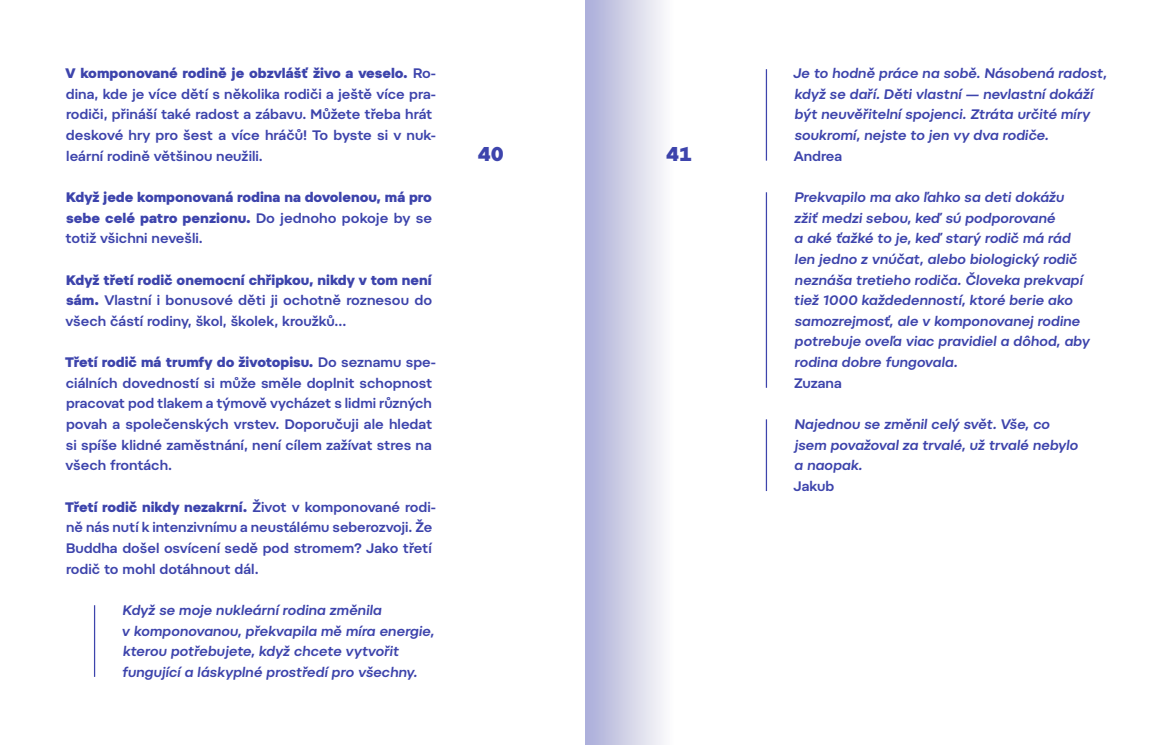
<style>
.page{position:relative;width:1170px;height:745px;background:#fff}
.page>*{position:absolute;margin:0;border:0;box-sizing:border-box;transform-origin:0 0}
.t1{font:800 20px "Pepi";color:#3d44ac}
.t2{font:600 13.75px/20.6px "Pepi";color:#3d44ac}
.t3{font:italic 600 13.75px/20.6px "Pepi";color:#3d44ac}
.t4{font:800 13.75px/20.6px "Pepi";color:#3d44ac;text-align:justify}
.s1{font-weight:800}
.s2{font-weight:600}
</style>
<div class="page">
<hr style="left:765px;top:69px;width:2px;height:91px;background:#3d44ac">
<hr style="left:765px;top:192px;width:2px;height:195px;background:#3d44ac">
<hr style="left:765px;top:419px;width:2px;height:71px;background:#3d44ac">
<hr style="left:94px;top:604px;width:1px;height:72px;background:#3d44ac">
<div style="left:585px;top:0;width:88px;height:744px;background:linear-gradient(to right,#aaacd7,#fdfdfb)"></div>
<p class="t2" style="left:65px;top:62px;width:372px"><span class="s1">V komponované rodině je obzvlášť živo a veselo.</span> Ro&shy;dina, kde je více dětí s několika rodiči a ještě více pra&shy;rodiči, přináší také radost a zábavu. Můžete třeba hrát deskové hry pro šest a více hráčů! To byste si v nuk&shy;leární rodině většinou neužili.</p>
<p class="t4" style="left:65px;top:186px;width:368px">Když jede komponovaná rodina na dovolenou, má pro sebe celé patro penzionu. <span class="s2">Do jednoho pokoje by se totiž všichni nevešli.</span></p>
<p class="t2" style="left:66px;top:269px;width:368px;text-align:justify"><span class="s1">Když třetí rodič onemocní chřipkou, nikdy v tom není sám.</span> Vlastní i bonusové děti ji ochotně roznesou do všech částí rodiny, škol, školek, kroužků...</p>
<p class="t2" style="left:65px;top:351px;width:372px"><span class="s1">Třetí rodič má trumfy do životopisu.</span> Do seznamu spe&shy;ciálních dovedností si může směle doplnit schopnost pracovat pod tlakem a týmově vycházet s lidmi různých povah a společenských vrstev. Doporučuji ale hledat si spíše klidné zaměstnání, není cílem zažívat stres na všech frontách.</p>
<p class="t2" style="left:65px;top:496px;width:372px"><span class="s1">Třetí rodič nikdy nezakrní.</span> Život v komponované rodi&shy;ně nás nutí k intenzivnímu a neustálému seberozvoji. Že Buddha došel osvícení sedě pod stromem? Jako třetí rodič to mohl dotáhnout dál.</p>
<p class="t3" style="left:122px;top:599px;width:314px">Když se moje nukleární rodina změnila<br>v komponovanou, překvapila mě míra energie, kterou potřebujete, když chcete vytvořit fungující a láskyplné prostředí pro všechny.</p>
<h1 class="t1" style="left:477px;top:141px;width:27px">40</h1>
<h1 class="t1" style="left:666px;top:141px;width:28px">41</h1>
<p class="t3" style="left:793px;top:62px;width:315px">Je to hodně práce na sobě. Násobená radost, když se daří. Děti vlastní — nevlastní dokáží být neuvěřitelní spojenci. Ztráta určité míry soukromí, nejste to jen vy dva rodiče.</p>
<p class="t2" style="left:793px;top:145px;width:50px">Andrea</p>
<p class="t3" style="left:794px;top:186px;width:297px">Prekvapilo ma ako ľahko sa deti dokážu zžiť medzi sebou, keď sú podporované<br>a aké ťažké to je, keď starý rodič má rád len jedno z vnúčat, alebo biologický rodič neznáša tretieho rodiča. Človeka prekvapí tiež 1000 každedenností, ktoré berie ako samozrejmosť, ale v komponovanej rodine potrebuje oveľa viac pravidiel a dôhod, aby rodina dobre fungovala.</p>
<p class="t2" style="left:794px;top:372px;width:49px">Zuzana</p>
<p class="t3" style="left:794px;top:413px;width:285px">Najednou se změnil celý svět. Vše, co jsem považoval za trvalé, už trvalé nebylo a naopak.</p>
<p class="t2" style="left:793px;top:475px;width:42px">Jakub</p>
</div>
